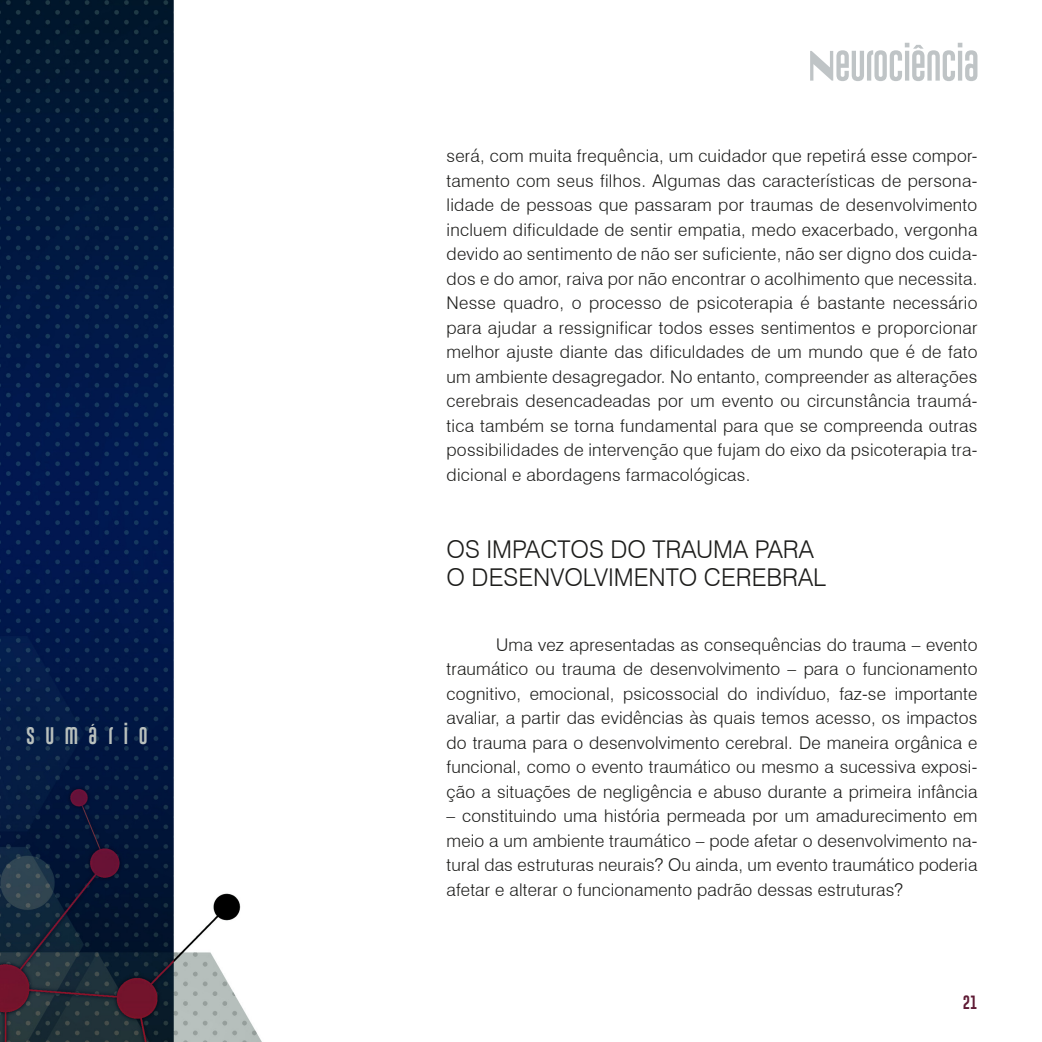
<style>
.page{position:relative;width:1042px;height:1042px;background:#fff}
.page>*{position:absolute;margin:0;border:0;box-sizing:border-box;transform-origin:0 0}
.Título_1{font:300 24.5px/28px "Swiss 721 BT";color:#1d1d1b}
.Parágrafo{font:300 17.5px/24.5px "Swiss 721 BT";letter-spacing:.01em;color:#1d1d1b;text-align:justify}
.t1{font:17.5px "Gobold Uplow";letter-spacing:.6em;color:#b9c0bd}
.t2{font:14px "Gobold Uplow";color:#5f1b35}
</style>
<div class="page">
<svg style="left:810px;top:43px;width:167px;height:38px"></svg>
<img style="left:0;top:0;width:262px;height:1042px">
<p class="t1" style="left:26px;top:721px;width:123px">SUMÁRIO</p>
<p class="Parágrafo" style="left:446px;top:144px;width:532px">será, com muita frequência, um cuidador que repetirá esse compor&shy;tamento com seus filhos. Algumas das características de persona&shy;lidade de pessoas que passaram por traumas de desenvolvimento incluem dificuldade de sentir empatia, medo exacerbado, vergonha devido ao sentimento de não ser suficiente, não ser digno dos cuida&shy;dos e do amor, raiva por não encontrar o acolhimento que necessita.<br>Nesse quadro, o processo de psicoterapia é bastante necessário para ajudar a ressignificar todos esses sentimentos e proporcionar melhor ajuste diante das dificuldades de um mundo que é de fato um ambiente desagregador. No entanto, compreender as alterações cerebrais desencadeadas por um evento ou circunstância traumá&shy;tica também se torna fundamental para que se compreenda outras possibilidades de intervenção que fujam do eixo da psicoterapia tra&shy;dicional e abordagens farmacológicas.</p>
<h1 class="Título_1" style="left:446px;top:535px;width:381px">OS IMPACTOS DO TRAUMA PARA<br>O DESENVOLVIMENTO CEREBRAL</h1>
<p class="Parágrafo" style="left:446px;top:632px;width:532px;text-indent:50px">Uma vez apresentadas as consequências do trauma – evento traumático ou trauma de desenvolvimento – para o funcionamento cognitivo, emocional, psicossocial do indivíduo, faz-se importante avaliar, a partir das evidências às quais temos acesso, os impactos do trauma para o desenvolvimento cerebral. De maneira orgânica e funcional, como o evento traumático ou mesmo a sucessiva exposi&shy;ção a situações de negligência e abuso durante a primeira infância</p>
<p class="Parágrafo" style="left:446px;top:803px;width:532px">– constituindo uma história permeada por um amadurecimento em meio a um ambiente traumático – pode afetar o desenvolvimento na&shy;tural das estruturas neurais? Ou ainda, um evento traumático poderia afetar e alterar o funcionamento padrão dessas estruturas?</p>
<p class="t2" style="left:963px;top:991px;width:16px">21</p>
</div>
